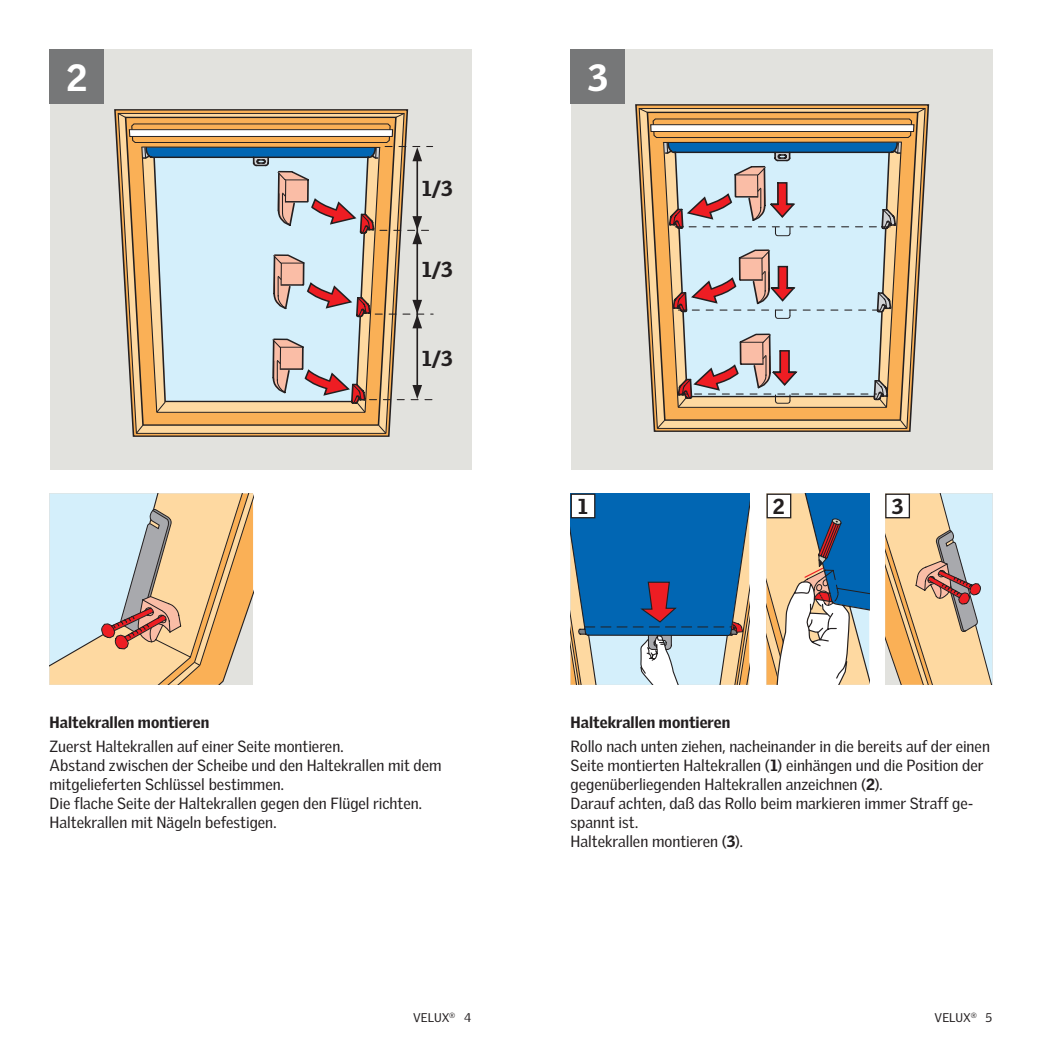
<style>
.page{position:relative;width:1042px;height:1042px;background:#fff}
.page>*{position:absolute;margin:0;border:0;box-sizing:border-box;transform-origin:0 0}
.t1{font:900 36.75px "Velux Gothic";color:#fff}
.t2{font:900 21px "Velux Gothic";color:#231f20}
.t3{font:15.75px/18.9px "Velux Gothic";color:#231f20}
.t4{font:900 15.75px "Velux Gothic";color:#231f20}
.t5{font:12.25px "Velux Gothic";letter-spacing:.005em;color:#231f20}
.s1{font-weight:900}
</style>
<div class="page">
<svg style="left:50px;top:493px;width:203px;height:192px"></svg>
<div style="left:50px;top:50px;width:421px;height:420px;background:#e2e2de"></div>
<svg style="left:115px;top:109px;width:318px;height:325px"></svg>
<svg style="left:570px;top:493px;width:179px;height:192px"></svg>
<svg style="left:766px;top:493px;width:103px;height:192px"></svg>
<svg style="left:885px;top:493px;width:107px;height:192px"></svg>
<div style="left:570px;top:50px;width:422px;height:420px;background:#e2e2de"></div>
<svg style="left:635px;top:104px;width:294px;height:328px"></svg>
<svg style="left:638px;top:108px;width:288px;height:321px"></svg>
<div style="left:50px;top:50px;width:54px;height:54px;background:#767778"></div>
<div style="left:570px;top:50px;width:55px;height:54px;background:#767778"></div>
<div style="left:571px;top:494px;width:24px;height:24px;background:#fff"></div>
<div style="left:570px;top:493px;width:25px;height:25px;border:1px solid #231f20"></div>
<div style="left:767px;top:494px;width:23px;height:24px;background:#fff"></div>
<div style="left:766px;top:493px;width:25px;height:25px;border:1px solid #231f20"></div>
<div style="left:886px;top:494px;width:23px;height:24px;background:#fff"></div>
<div style="left:885px;top:493px;width:25px;height:25px;border:1px solid #231f20"></div>
<h1 class="t1" style="left:66px;top:49px;width:22px">2</h1>
<h2 class="t2" style="left:422px;top:172px;width:32px">1/3</h2>
<h2 class="t2" style="left:422px;top:253px;width:32px">1/3</h2>
<h2 class="t2" style="left:422px;top:342px;width:32px">1/3</h2>
<p class="t4" style="left:50px;top:710px;width:161px">Haltekrallen montieren</p>
<p class="t3" style="left:50px;top:735px;width:393px">Zuerst Haltekrallen auf einer Seite montieren.<br>Abstand zwischen der Scheibe und den Haltekrallen mit dem mitgelieferten Schlüssel bestimmen.<br>Die flache Seite der Haltekrallen gegen den Flügel richten.<br>Haltekrallen mit Nägeln befestigen.</p>
<h1 class="t1" style="left:588px;top:49px;width:22px">3</h1>
<h2 class="t2" style="left:578px;top:490px;width:11px">1</h2>
<h2 class="t2" style="left:773px;top:490px;width:13px">2</h2>
<h2 class="t2" style="left:892px;top:490px;width:13px">3</h2>
<p class="t4" style="left:570px;top:710px;width:161px">Haltekrallen montieren</p>
<p class="t3" style="left:570px;top:735px;width:421px">Rollo nach unten ziehen, nacheinander in die bereits auf der einen Seite montierten Haltekrallen (<span class="s1">1</span>) einhängen und die Position der gegenüberliegenden Haltekrallen anzeichnen (<span class="s1">2</span>).<br>Darauf achten, daß das Rollo beim markieren immer Straff ge&shy;spannt ist.<br>Haltekrallen montieren (<span class="s1">3</span>).</p>
<p class="t5" style="left:413px;top:1008px;width:60px">VELUX<sup>®</sup> 4</p>
<p class="t5" style="left:934px;top:1008px;width:59px">VELUX<sup>®</sup> 5</p>
</div>
